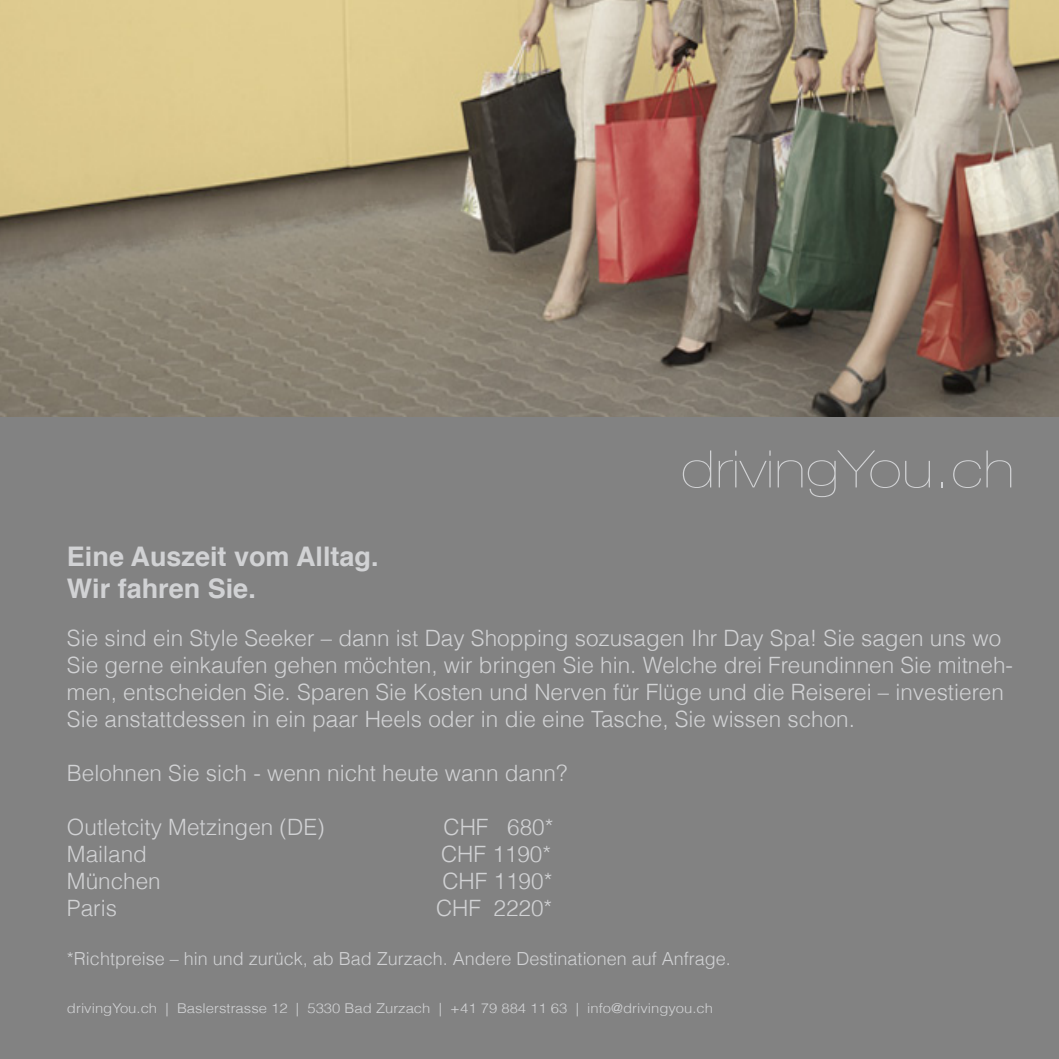
<style>
.page{position:relative;width:1059px;height:1059px;background:#fff}
.page>*{position:absolute;margin:0;border:0;box-sizing:border-box;transform-origin:0 0}
.t1{font:200 51.75px "Helvetica Neue";color:#d1d2d4;scale:1.23 1}
.t2{font:700 27px "Helvetica";color:#d1d2d4}
.t3{font:300 22.5px/27px "Helvetica";color:#d1d2d4}
.t4{font:300 18px "Helvetica";color:#d1d2d4}
.t5{font:300 13.5px "Helvetica";color:#d1d2d4;scale:1.1 1}
</style>
<div class="page">
<img style="left:0;top:0;width:1059px;height:417px">
<div style="left:0;top:417px;width:1059px;height:642px;background:#828282"></div>
<p class="t1" style="left:681px;top:429px;width:273px">drivingYou.ch</p>
<p class="t2" style="left:67px;top:534px;width:313px">Eine Auszeit vom Alltag.</p>
<p class="t2" style="left:67px;top:567px;width:190px">Wir fahren Sie.</p>
<p class="t3" style="left:67px;top:623px;width:947px">Sie sind ein Style Seeker – dann ist Day Shopping sozusagen Ihr Day Spa! Sie sagen uns wo Sie gerne einkaufen gehen möchten, wir bringen Sie hin. Welche drei Freundinnen Sie mitneh&shy;men, entscheiden Sie. Sparen Sie Kosten und Nerven für Flüge und die Reiserei – investieren Sie anstattdessen in ein paar Heels oder in die eine Tasche, Sie wissen schon.</p>
<p class="t3" style="left:67px;top:758px;width:502px">Belohnen Sie sich - wenn nicht heute wann dann?</p>
<p class="t3" style="left:67px;top:812px;width:259px">Outletcity Metzingen (DE)</p>
<p class="t3" style="left:443px;top:812px;width:112px">CHF 680*</p>
<p class="t3" style="left:67px;top:839px;width:82px">Mailand</p>
<p class="t3" style="left:441px;top:839px;width:112px">CHF 1190*</p>
<p class="t3" style="left:67px;top:866px;width:95px">München</p>
<p class="t3" style="left:442px;top:866px;width:112px">CHF 1190*</p>
<p class="t3" style="left:67px;top:893px;width:51px">Paris</p>
<p class="t3" style="left:436px;top:893px;width:118px">CHF 2220*</p>
<p class="t4" style="left:67px;top:944px;width:665px">*Richtpreise – hin und zurück, ab Bad Zurzach. Andere Destinationen auf Anfrage.</p>
<p class="t5" style="left:67px;top:997px;width:589px">drivingYou.ch | Baslerstrasse 12 | 5330 Bad Zurzach | +41 79 884 11 63 | info@drivingyou.ch</p>
</div>
